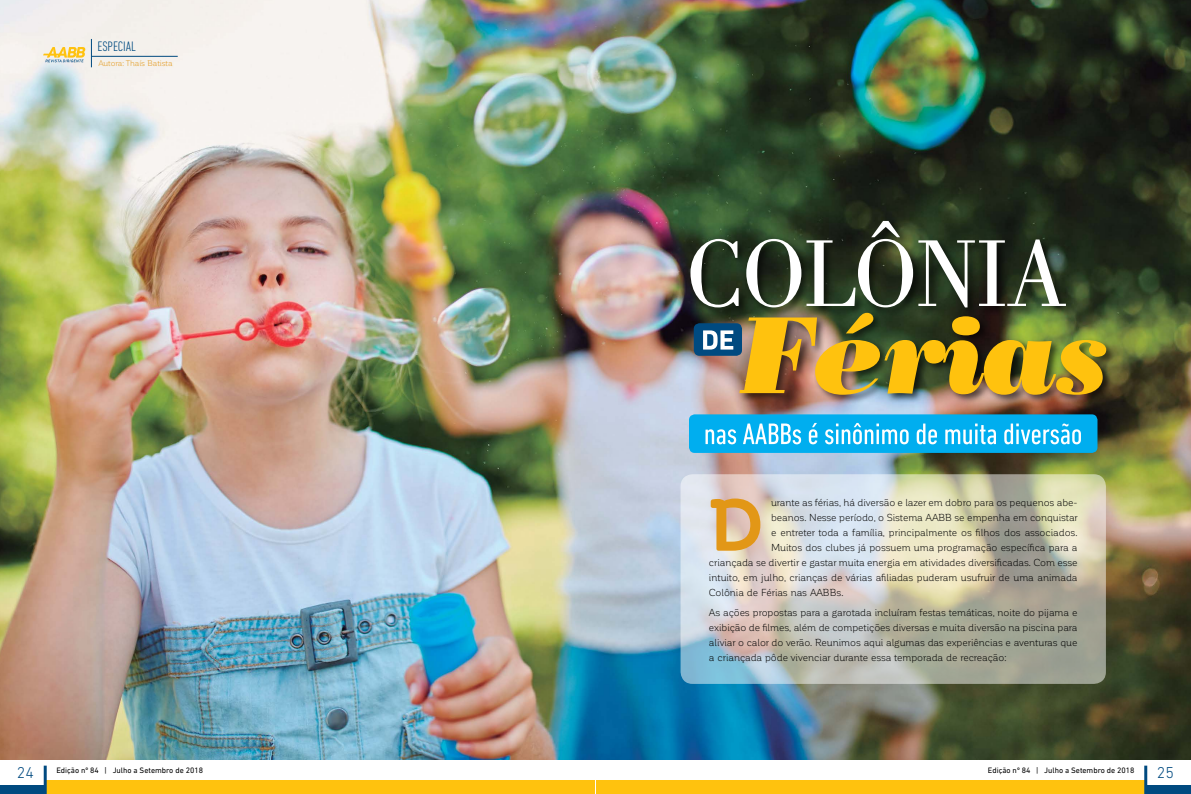
<style>
.page{position:relative;width:1191px;height:794px;background:#fff}
.page>*{position:absolute;margin:0;border:0;box-sizing:border-box;transform-origin:0 0}
.t1{font:700 72.4px "Corporative Soft";color:#e29717}
.t2{font:300 16px "DIN Next LT Pro";color:#004a80}
.t3{font:300 condensed 14px "DIN Next LT Pro";color:#004a80}
.t4{font:10px/15px "Corporative Soft";letter-spacing:-.015em;color:#000;text-align:justify}
.t5{font:8px "DIN Next LT Pro";color:#000}
.t6{font:8px "Corporative Soft";letter-spacing:-.015em;color:#e29717}
</style>
<div class="page">
<div style="left:45px;top:780px;width:550px;height:14px;background:#ffc20e"></div>
<hr style="left:44px;top:765px;width:3px;height:29px;background:#004a80">
<div style="left:0;top:785px;width:45px;height:9px;background:#004a80"></div>
<div style="left:596px;top:780px;width:549px;height:14px;background:#ffc20e"></div>
<hr style="left:1144px;top:765px;width:3px;height:29px;background:#004a80">
<div style="left:1145px;top:785px;width:46px;height:9px;background:#004a80"></div>
<img style="left:0;top:0;width:1191px;height:760px">
<svg style="left:680px;top:474px;width:426px;height:210px;background:#c6c7bb"></svg>
<div style="left:688px;top:219px;width:388px;height:98px;background:#000;opacity:.6"></div>
<svg style="left:690px;top:221px;width:376px;height:86px"></svg>
<div style="left:737px;top:311px;width:379px;height:94px;background:#000;opacity:.6"></div>
<img style="left:739px;top:313px;width:367px;height:82px">
<div style="left:694px;top:323px;width:48px;height:33px;background:#004a80;border-radius:6px"></div>
<svg style="left:703px;top:330px;width:30px;height:19px"></svg>
<div style="left:689px;top:414px;width:408px;height:39px;background:#00aeef;border-radius:6px"></div>
<svg style="left:705px;top:423px;width:376px;height:21px"></svg>
<svg style="left:43px;top:39px;width:49px;height:28px"></svg>
<hr style="left:91px;top:56px;width:87px;height:1px;background:#004a80">
<h3 class="t3" style="left:97px;top:38px;width:40px">ESPECIAL</h3>
<p class="t6" style="left:98px;top:59px;width:76px">Autora: Thaís Batista</p>
<h1 class="t1" style="left:709px;top:486px;width:56px">D</h1>
<p class="t4" style="left:771px;top:495px;width:308px">urante as férias, há diversão e lazer em dobro para os pequenos abe-</p>
<p class="t4" style="left:771px;top:510px;width:308px">beanos. Nesse período, o Sistema AABB se empenha em conquistar</p>
<p class="t4" style="left:771px;top:525px;width:308px">e entreter toda a família, principalmente os filhos dos associados.</p>
<p class="t4" style="left:771px;top:540px;width:308px">Muitos dos clubes já possuem uma programação específica para a</p>
<p class="t4" style="left:709px;top:555px;width:370px">criançada se divertir e gastar muita energia em atividades diversificadas. Com esse</p>
<p class="t4" style="left:709px;top:570px;width:370px">intuito, em julho, crianças de várias afiliadas puderam usufruir de uma animada</p>
<p class="t4" style="left:709px;top:585px;width:136px">Colônia de Férias nas AABBs.</p>
<p class="t4" style="left:709px;top:605px;width:370px">As ações propostas para a garotada incluíram festas temáticas, noite do pijama e exibição de filmes, além de competições diversas e muita diversão na piscina para aliviar o calor do verão. Reunimos aqui algumas das experiências e aventuras que a criançada pôde vivenciar durante essa temporada de recreação:</p>
<h2 class="t2" style="left:17px;top:763px;width:19px">24</h2>
<p class="t5" style="left:988px;top:765px;width:148px">Edição nº 84 | Julho a Setembro de 2018</p>
<h2 class="t2" style="left:1157px;top:763px;width:19px">25</h2>
<p class="t5" style="left:56px;top:765px;width:148px">Edição nº 84 | Julho a Setembro de 2018</p>
</div>
